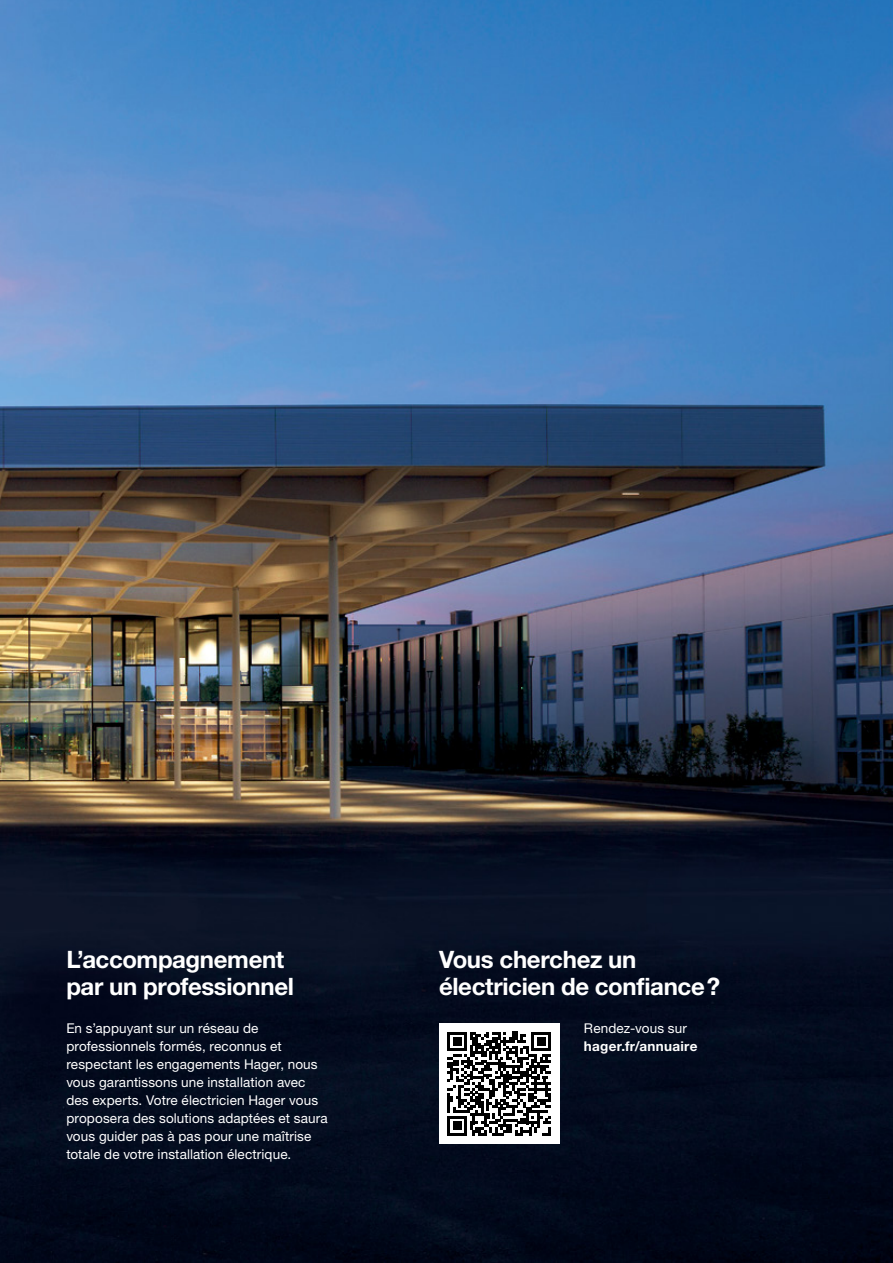
<style>
.page{position:relative;width:893px;height:1263px;background:#fff}
.page>*{position:absolute;margin:0;border:0;box-sizing:border-box;transform-origin:0 0}
.t1{font:700 24px/27px "Helvetica Neue LTW1 G";letter-spacing:-.015em;color:#fff}
.t2{font:13.5px/18px "Helvetica Neue LTW1 G";letter-spacing:.01em;color:#fff}
.t3{font:700 13.5px "Helvetica Neue LTW1 G";letter-spacing:.02em;color:#fff}
</style>
<div class="page">
<img style="left:0;top:0;width:893px;height:1263px">
<div style="left:439px;top:1023px;width:120px;height:121px;background:#fff"></div>
<svg style="left:447px;top:1032px;width:104px;height:103px"></svg>
<h1 class="t1" style="left:66px;top:946px;width:229px">L’accompagnement par un professionnel</h1>
<h1 class="t1" style="left:439px;top:946px;width:283px">Vous cherchez un électricien de confiance?</h1>
<p class="t2" style="left:66px;top:1019px;width:263px">En s’appuyant sur un réseau de professionnels formés, reconnus et respectant les engagements Hager, nous vous garantissons une installation avec des experts. Votre électricien Hager vous proposera des solutions adaptées et saura vous guider pas à pas pour une maîtrise totale de votre installation électrique.</p>
<p class="t2" style="left:584px;top:1019px;width:104px">Rendez-vous sur</p>
<p class="t3" style="left:584px;top:1038px;width:115px">hager.fr/annuaire</p>
</div>
